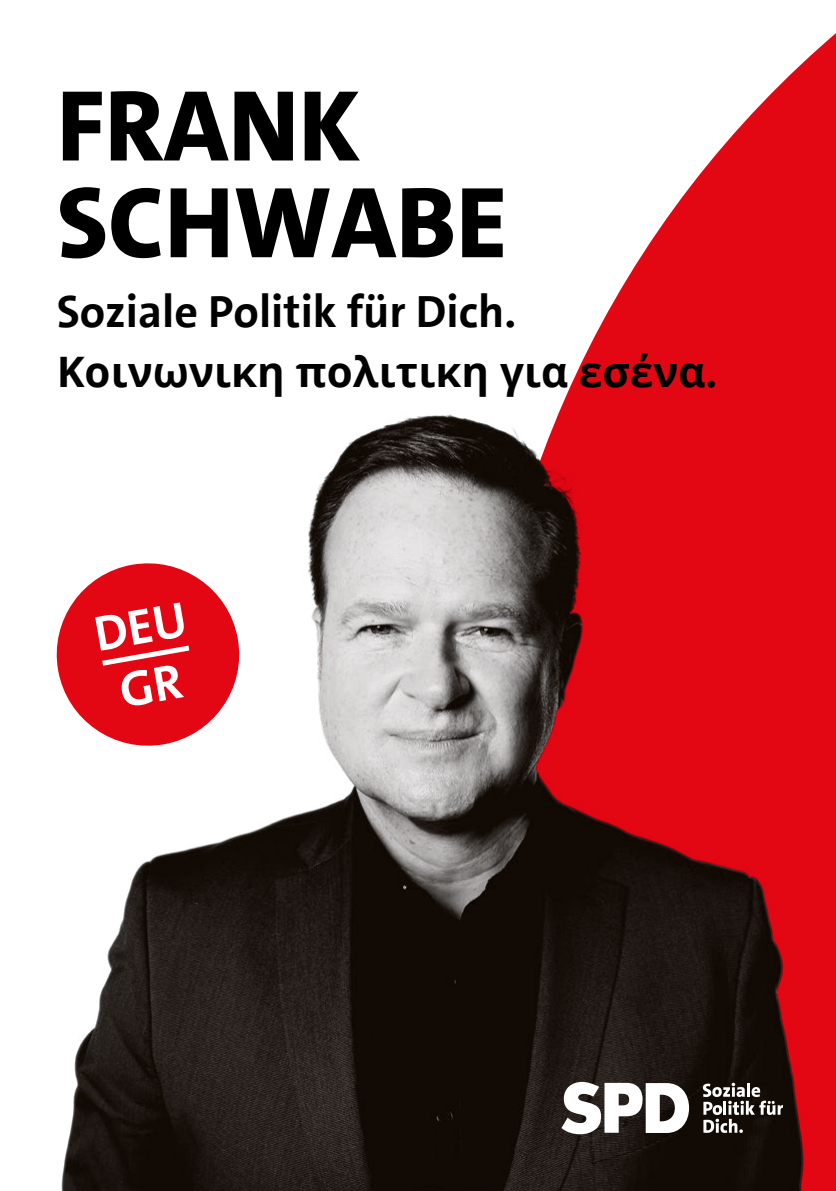
<style>
.page{position:relative;width:836px;height:1191px;background:#fff}
.page>*{position:absolute;margin:0;border:0;box-sizing:border-box;transform-origin:0 0}
.t1{font:800 101.8px/96.6px "SPD The Sans Versal";color:#000}
.t2{font:700 50px/60px "SPD The Sans";color:#fff;text-align:center}
.t3{font:700 46px "SPD The Sans";color:#000}
.t4{font:700 42px "Open Sans";color:#000}
</style>
<div class="page">
<svg style="left:710px;top:34px;width:125px;height:128px;fill:#e30613"></svg>
<img style="left:61px;top:162px;width:774px;height:1029px">
<svg style="left:561px;top:1081px;width:127px;height:53px"></svg>
<svg style="left:702px;top:1082px;width:80px;height:51px"></svg>
<svg style="left:56px;top:556px;width:190px;height:197px"></svg>
<h1 class="t1" style="left:57px;top:78px;width:452px">FRANK<br>SCHWABE</h1>
<p class="t3" style="left:57px;top:281px;width:461px">Soziale Politik für Dich.</p>
<p class="t4" style="left:57px;top:342px;width:662px">Κοινωνικη πολιτικη για εσένα.</p>
<p class="t2" style="left:89px;top:605px;width:94px;rotate:-10deg">DEU<br>GR</p>
</div>
